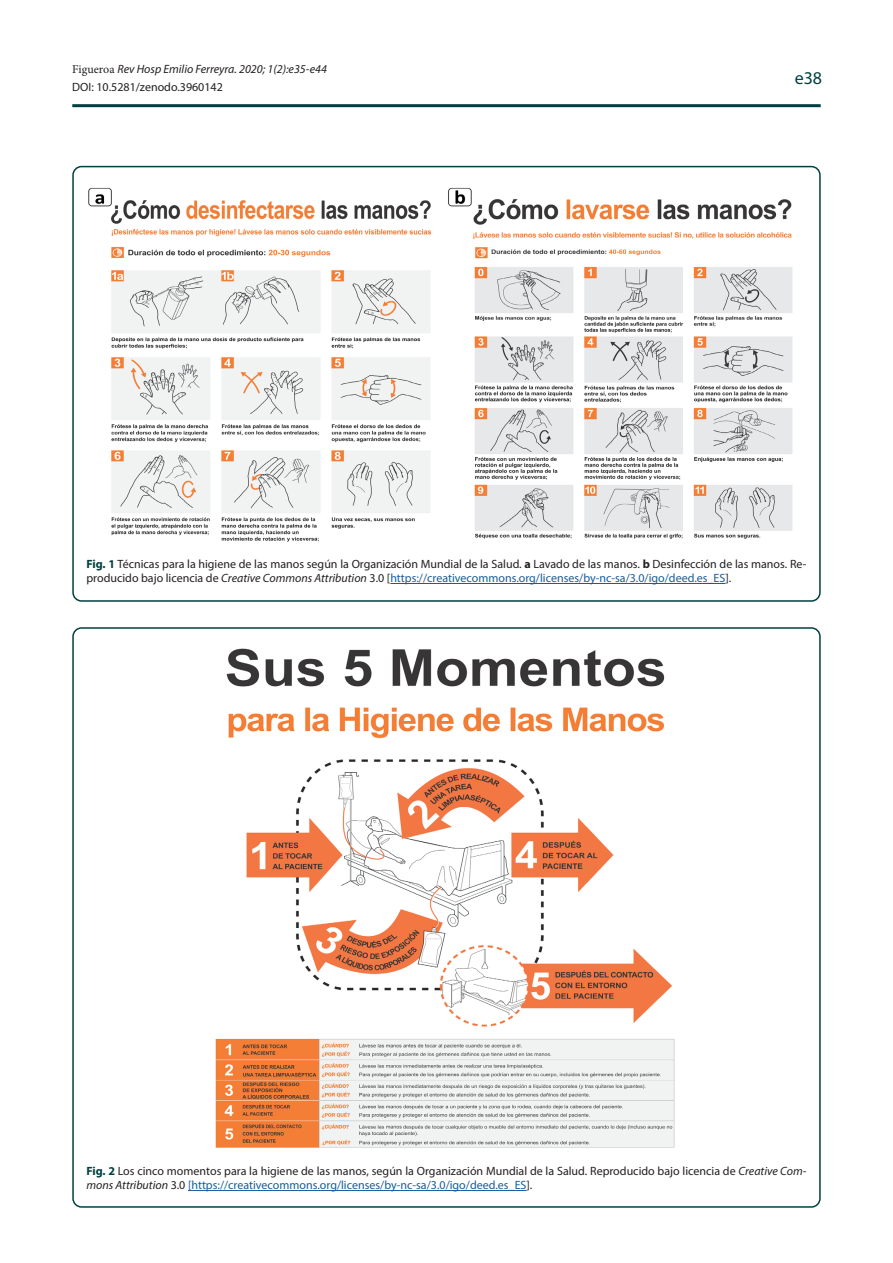
<style>
.page{position:relative;width:893px;height:1263px;background:#fff}
.page>*{position:absolute;margin:0;border:0;box-sizing:border-box;transform-origin:0 0}
.t1{font:18px "Myriad Pro";color:#004040}
.t2{font:12px/14.4px "Myriad Pro";color:#231f20}
.t3{font:italic 12px "Myriad Pro";color:#231f20}
.s1{font-family:"Minion Pro";font-style:normal}
.s2{font-weight:700;color:#004040}
.s3{font-weight:700}
.s4{font-style:italic}
.s5{color:#175d9e}
</style>
<div class="page">
<hr style="left:72px;top:104px;width:749px;height:3px;background:#004040">
<hr style="left:390px;top:583px;width:335px;height:1px;background:#175d9e">
<div style="left:72px;top:166px;width:749px;height:436px;border:2px solid #004040;border-radius:9px"></div>
<img style="left:88px;top:187px;width:705px;height:355px">
<hr style="left:188px;top:1190px;width:338px;height:1px;background:#175d9e">
<img style="left:215px;top:648px;width:460px;height:500px">
<p class="t3" style="left:72px;top:61px;width:256px"><span class="s1">Figueroa</span> Rev Hosp Emilio Ferreyra. 2020; 1(2):e35-e44</p>
<p class="t2" style="left:72px;top:80px;width:152px">DOI: 10.5281/zenodo.3960142</p>
<p class="t1" style="left:795px;top:67px;width:29px">e38</p>
<p class="t2" style="left:86px;top:556px;width:722px"><span class="s2">Fig. 1</span> Técnicas para la higiene de las manos según la Organización Mundial de la Salud. <span class="s3">a</span> Lavado de las manos. <span class="s3">b</span> Desinfección de las manos. Re&shy;producido bajo licencia de <span class="s4">Creative Commons Attribution</span> 3.0 [<span class="s5">https://creativecommons.org/licenses/by-nc-sa/3.0/igo/deed.es_ES</span>].</p>
<p class="t2" style="left:86px;top:1163px;width:722px"><span class="s2">Fig. 2</span> Los cinco momentos para la higiene de las manos, según la Organización Mundial de la Salud. Reproducido bajo licencia de <span class="s4">Creative Com&shy;mons Attribution</span> 3.0 <span class="s5">[https://creativecommons.org/licenses/by-nc-sa/3.0/igo/deed.es_ES</span>].</p>
</div>
